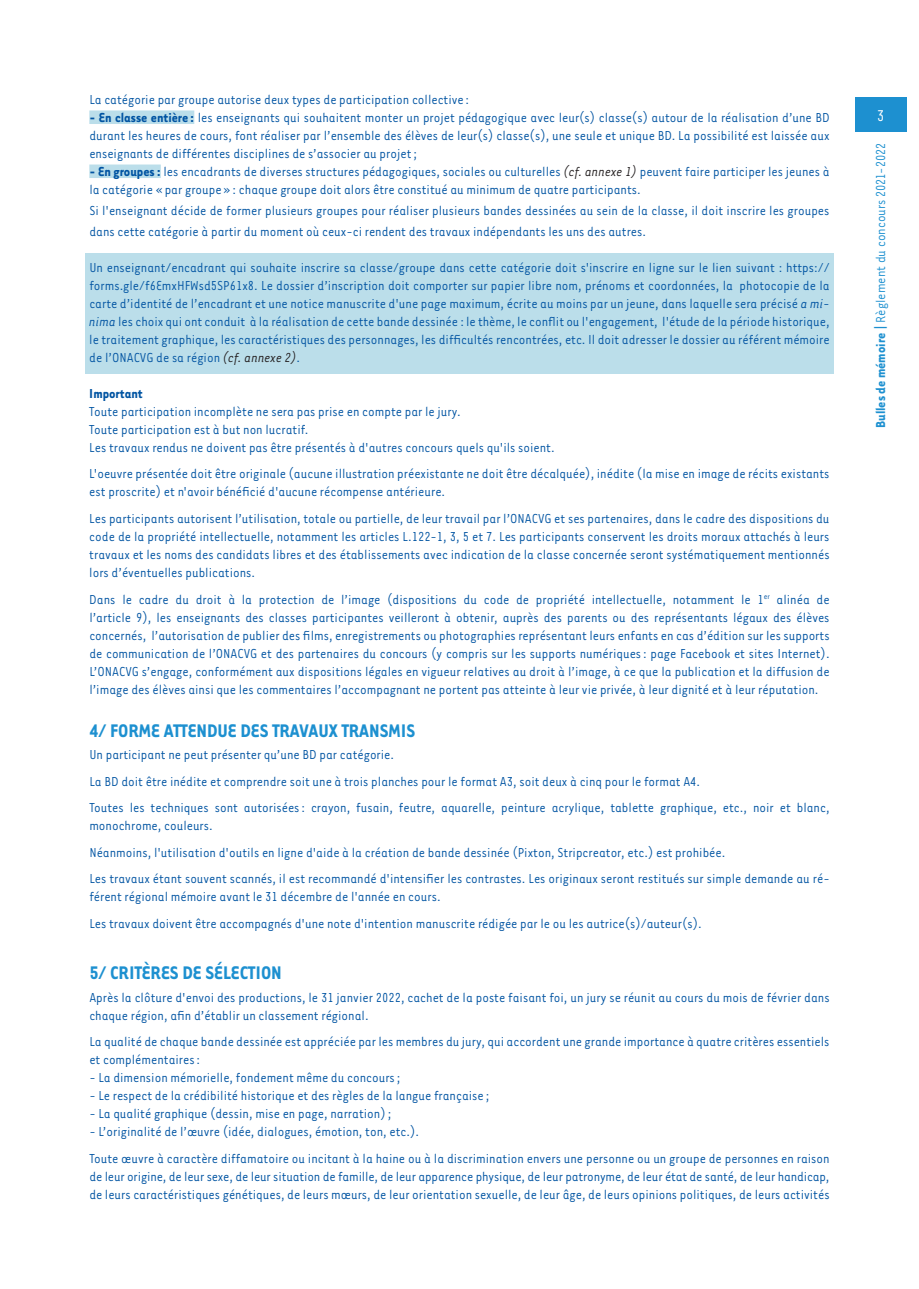
<style>
.page{position:relative;width:919px;height:1289px;background:#fff}
.page>*{position:absolute;margin:0;border:0;box-sizing:border-box;transform-origin:0 0}
.t1{font:700 21px "Tarzana Nar OT";color:#1d90d0}
.t2{font:18px "Tarzana Nar OT";color:#fff}
.t3{font:15px/18px "Tarzana Nar OT";color:#0154a2}
.t4{font:15px "Tarzana Nar OT";color:#1d90d0}
.t5{font:700 15px "Tarzana Nar OT";color:#0154a2}
.s1{font-weight:700}
.s2{font-style:italic;color:#231f20}
.s3{font-style:italic}
</style>
<div class="page">
<div style="left:855px;top:98px;width:51px;height:34px;background:#1d90d0"></div>
<div style="left:89px;top:110px;width:105px;height:14px;background:#bbdeea"></div>
<div style="left:89px;top:164px;width:72px;height:14px;background:#bbdeea"></div>
<div style="left:85px;top:253px;width:748px;height:121px;background:#bbdeea"></div>
<p class="t3" style="left:89px;top:90px;width:381px">La catégorie par groupe autorise deux types de participation collective :</p>
<p class="t3" style="left:89px;top:108px;width:741px;text-align:justify"><span class="s1">- En classe entière :</span> les enseignants qui souhaitent monter un projet pédagogique avec leur(s) classe(s) autour de la réalisation d’une BD durant les heures de cours, font réaliser par l’ensemble des élèves de leur(s) classe(s), une seule et unique BD. La possibilité est laissée aux enseignants de différentes disciplines de s’associer au projet;</p>
<p class="t3" style="left:89px;top:162px;width:741px"><span class="s1">- En groupes:</span> les encadrants de diverses structures pédagogiques, sociales ou culturelles <span class="s2">(cf. annexe 1)</span> peuvent faire participer les jeunes à la catégorie « par groupe » : chaque groupe doit alors être constitué au minimum de quatre participants.</p>
<p class="t3" style="left:89px;top:199px;width:741px;line-height:21px">Si l'enseignant décide de former plusieurs groupes pour réaliser plusieurs bandes dessinées au sein de la classe, il doit inscrire les groupes dans cette catégorie à partir du moment où ceux-ci rendent des travaux indépendants les uns des autres.</p>
<p class="t3" style="left:89px;top:258px;width:741px;text-align:justify">Un enseignant/encadrant qui souhaite inscrire sa classe/groupe dans cette catégorie doit s'inscrire en ligne sur le lien suivant : https:// forms.gle/f6EmxHFWsd5SP61x8. Le dossier d’inscription doit comporter sur papier libre nom, prénoms et coordonnées, la photocopie de la carte d’identité de l’encadrant et une notice manuscrite d'une page maximum, écrite au moins par un jeune, dans laquelle sera précisé <span class="s3">a mi&shy;nima</span> les choix qui ont conduit à la réalisation de cette bande dessinée : le thème, le conflit ou l'engagement, l'étude de la période historique, le traitement graphique, les caractéristiques des personnages, les difficultés rencontrées, etc. Il doit adresser le dossier au référent mémoire de l’ONACVG de sa région <span class="s2">(cf. annexe 2)</span>.</p>
<p class="t5" style="left:89px;top:384px;width:55px">Important</p>
<p class="t3" style="left:89px;top:402px;width:373px">Toute participation incomplète ne sera pas prise en compte par le jury.</p>
<p class="t3" style="left:89px;top:420px;width:220px">Toute participation est à but non lucratif.</p>
<p class="t3" style="left:89px;top:438px;width:467px">Les travaux rendus ne doivent pas être présentés à d'autres concours quels qu'ils soient.</p>
<p class="t3" style="left:89px;top:464px;width:741px">L'oeuvre présentée doit être originale (aucune illustration préexistante ne doit être décalquée), inédite (la mise en image de récits existants est proscrite) et n'avoir bénéficié d'aucune récompense antérieure.</p>
<p class="t3" style="left:89px;top:509px;width:741px;text-align:justify">Les participants autorisent l’utilisation, totale ou partielle, de leur travail par l’ONACVG et ses partenaires, dans le cadre des dispositions du code de la propriété intellectuelle, notamment les articles L.122-1, 3, 5 et 7. Les participants conservent les droits moraux attachés à leurs travaux et les noms des candidats libres et des établissements avec indication de la classe concernée seront systématiquement mentionnés lors d’éventuelles publications.</p>
<p class="t3" style="left:89px;top:589px;width:741px;text-align:justify">Dans le cadre du droit à la protection de l’image (dispositions du code de propriété intellectuelle, notamment le 1<sup>er</sup> alinéa de l’article 9), les enseignants des classes participantes veilleront à obtenir, auprès des parents ou des représentants légaux des élèves concernés, l’autorisation de publier des films, enregistrements ou photographies représentant leurs enfants en cas d’édition sur les supports de communication de l’ONACVG et des partenaires du concours (y compris sur les supports numériques: page Facebook et sites Internet).<br>L’ONACVG s’engage, conformément aux dispositions légales en vigueur relatives au droit à l’image, à ce que la publication et la diffusion de l’image des élèves ainsi que les commentaires l’accompagnant ne portent pas atteinte à leur vie privée, à leur dignité et à leur réputation.</p>
<p class="t1" style="left:89px;top:717px;width:327px">4/ FORME ATTENDUE DES TRAVAUX TRANSMIS</p>
<p class="t3" style="left:89px;top:744px;width:306px">Un participant ne peut présenter qu’une BD par catégorie.</p>
<p class="t3" style="left:89px;top:771px;width:612px">La BD doit être inédite et comprendre soit une à trois planches pour le format A3, soit deux à cinq pour le format A4.</p>
<p class="t3" style="left:89px;top:798px;width:741px">Toutes les techniques sont autorisées: crayon, fusain, feutre, aquarelle, peinture acrylique, tablette graphique, etc., noir et blanc, monochrome, couleurs.</p>
<p class="t3" style="left:89px;top:842px;width:637px">Néanmoins, l'utilisation d'outils en ligne d'aide à la création de bande dessinée (Pixton, Stripcreator, etc.) est prohibée.</p>
<p class="t3" style="left:89px;top:869px;width:741px">Les travaux étant souvent scannés, il est recommandé d'intensifier les contrastes. Les originaux seront restitués sur simple demande au ré&shy;férent régional mémoire avant le 31 décembre de l'année en cours.</p>
<p class="t3" style="left:89px;top:913px;width:614px">Les travaux doivent être accompagnés d'une note d'intention manuscrite rédigée par le ou les autrice(s)/auteur(s).</p>
<p class="t1" style="left:89px;top:959px;width:194px">5/ CRITÈRES DE SÉLECTION</p>
<p class="t3" style="left:89px;top:987px;width:741px">Après la clôture d'envoi des productions, le 31 janvier 2022, cachet de la poste faisant foi, un jury se réunit au cours du mois de février dans chaque région, afin d’établir un classement régional.</p>
<p class="t3" style="left:89px;top:1031px;width:741px">La qualité de chaque bande dessinée est appréciée par les membres du jury, qui accordent une grande importance à quatre critères essentiels et complémentaires:</p>
<p class="t3" style="left:89px;top:1067px;width:312px">- La dimension mémorielle, fondement même du concours;</p>
<p class="t3" style="left:89px;top:1085px;width:401px">- Le respect de la crédibilité historique et des règles de la langue française ;</p>
<p class="t3" style="left:89px;top:1103px;width:303px">- La qualité graphique (dessin, mise en page, narration);</p>
<p class="t3" style="left:89px;top:1121px;width:331px">- L’originalité de l’œuvre (idée, dialogues, émotion, ton, etc.).</p>
<p class="t3" style="left:89px;top:1148px;width:741px;text-align:justify">Toute œuvre à caractère diffamatoire ou incitant à la haine ou à la discrimination envers une personne ou un groupe de personnes en raison de leur origine, de leur sexe, de leur situation de famille, de leur apparence physique, de leur patronyme, de leur état de santé, de leur handicap, de leurs caractéristiques génétiques, de leurs mœurs, de leur orientation sexuelle, de leur âge, de leurs opinions politiques, de leurs activités</p>
<p class="t2" style="left:876px;top:104px;width:9px">3</p>
<p class="t4" style="left:871px;top:428px;width:286px;rotate:-90deg"><span class="s1">Bulles de mémoire |</span> Règlement du concours 2021-2022</p>
</div>
